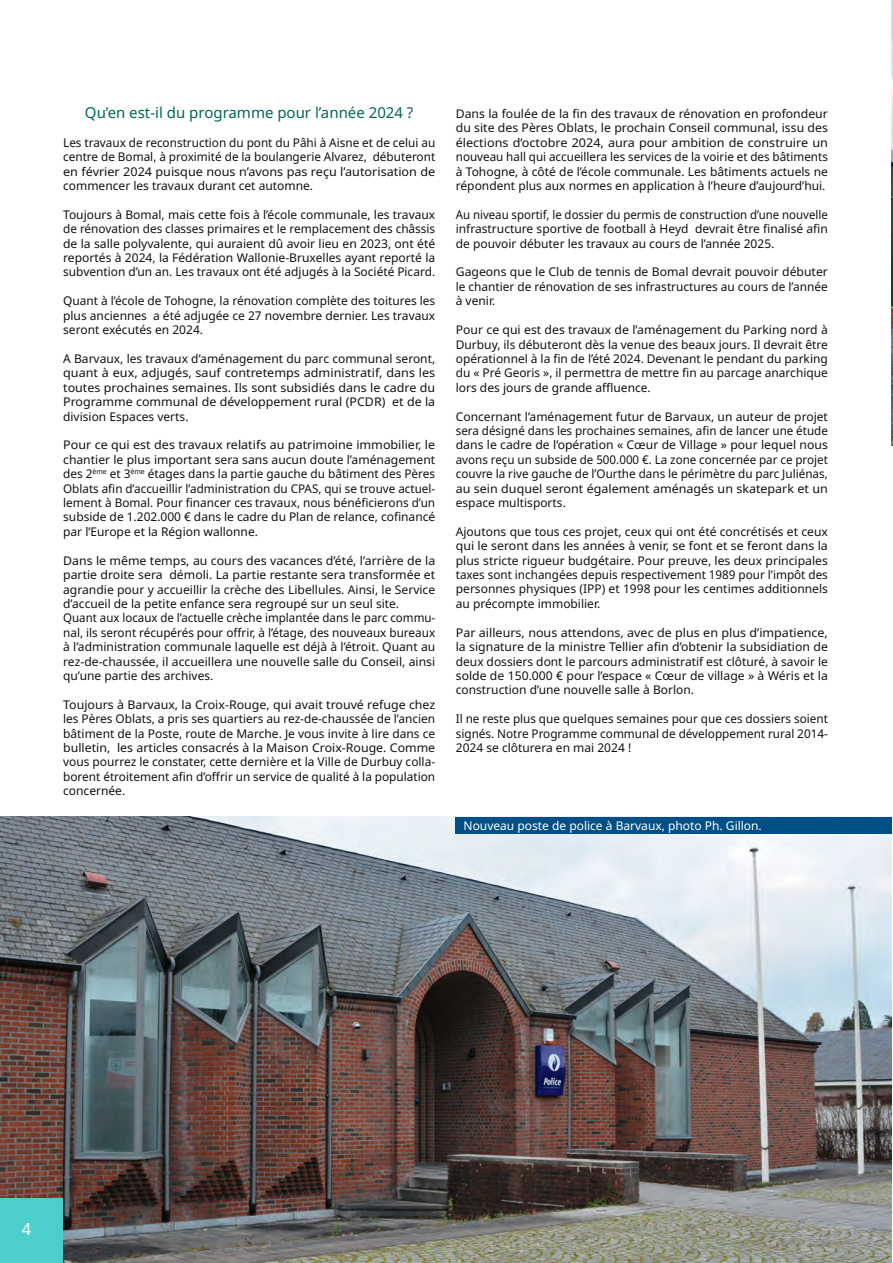
<style>
.page{position:relative;width:893px;height:1263px;background:#fff}
.page>*{position:absolute;margin:0;border:0;box-sizing:border-box;transform-origin:0 0}
.t1{font:16.5px "Noto Sans";color:#fff}
.t2{font:15px "Noto Sans";color:#006754}
.t3{font:12px/14.4px "Noto Sans";color:#11110f;text-align:justify}
.t4{font:12px/14.4px "Noto Sans";color:#11110f;text-align:justify;scale:1.04 1}
.t5{font:12px/14.4px "Noto Sans";color:#11110f;text-align:justify;scale:.95 1}
.t6{font:12px "Noto Sans";color:#fff}
</style>
<div class="page">
<img style="left:0;top:816px;width:892px;height:446px">
<div style="left:455px;top:816px;width:437px;height:17px;background:#005087"></div>
<img style="left:891px;top:1px;width:2px;height:444px">
<div style="left:0;top:1197px;width:63px;height:65px;background:#4dcdcb"></div>
<p class="t2" style="left:85px;top:104px;width:330px">Qu’en est-il du programme pour l’année 2024 ?</p>
<p class="t3" style="left:63px;top:135px;width:374px">Les travaux de reconstruction du pont du Pâhi à Aisne et de celui au centre de Bomal, à proximité de la boulangerie Alvarez, débuteront en février 2024 puisque nous n’avons pas reçu l’autorisation de commencer les travaux durant cet automne.</p>
<p class="t3" style="left:63px;top:207px;width:374px">Toujours à Bomal, mais cette fois à l’école communale, les travaux de rénovation des classes primaires et le remplacement des châssis de la salle polyvalente, qui auraient dû avoir lieu en 2023, ont été reportés à 2024, la Fédération Wallonie-Bruxelles ayant reporté la subvention d’un an. Les travaux ont été adjugés à la Société Picard.</p>
<p class="t3" style="left:63px;top:294px;width:374px">Quant à l’école de Tohogne, la rénovation complète des toitures les plus anciennes a été adjugée ce 27 novembre dernier. Les travaux seront exécutés en 2024.</p>
<p class="t3" style="left:63px;top:351px;width:374px">A Barvaux, les travaux d’aménagement du parc communal seront, quant à eux, adjugés, sauf contretemps administratif, dans les toutes prochaines semaines. Ils sont subsidiés dans le cadre du Programme communal de développement rural (PCDR) et de la division Espaces verts.</p>
<p class="t4" style="left:63px;top:438px;width:359px">Pour ce qui est des travaux relatifs au patrimoine immobilier, le chantier le plus important sera sans aucun doute l’aménagement des 2<sup>ème</sup> et 3<sup>ème</sup> étages dans la partie gauche du bâtiment des Pères Oblats afin d’accueillir l’administration du CPAS, qui se trouve actuel&shy;lement à Bomal. Pour financer ces travaux, nous bénéficierons d’un subside de 1.202.000 € dans le cadre du Plan de relance, cofinancé par l’Europe et la Région wallonne.</p>
<p class="t3" style="left:63px;top:553px;width:374px;text-align:left">Dans le même temps, au cours des vacances d’été, l’arrière de la partie droite sera démoli. La partie restante sera transformée et agrandie pour y accueillir la crèche des Libellules. Ainsi, le Service d’accueil de la petite enfance sera regroupé sur un seul site.<br>Quant aux locaux de l’actuelle crèche implantée dans le parc commu&shy;nal, ils seront récupérés pour offrir, à l’étage, des nouveaux bureaux à l’administration communale laquelle est déjà à l’étroit. Quant au rez-de-chaussée, il accueillera une nouvelle salle du Conseil, ainsi qu’une partie des archives.</p>
<p class="t3" style="left:63px;top:697px;width:374px">Toujours à Barvaux, la Croix-Rouge, qui avait trouvé refuge chez les Pères Oblats, a pris ses quartiers au rez-de-chaussée de l’ancien bâtiment de la Poste, route de Marche. Je vous invite à lire dans ce bulletin, les articles consacrés à la Maison Croix-Rouge. Comme vous pourrez le constater, cette dernière et la Ville de Durbuy colla&shy;borent étroitement afin d’offrir un service de qualité à la population concernée.</p>
<p class="t3" style="left:456px;top:107px;width:374px">Dans la foulée de la fin des travaux de rénovation en profondeur du site des Pères Oblats, le prochain Conseil communal, issu des élections d’octobre 2024, aura pour ambition de construire un nouveau hall qui accueillera les services de la voirie et des bâtiments à Tohogne, à côté de l’école communale. Les bâtiments actuels ne répondent plus aux normes en application à l’heure d’aujourd’hui.</p>
<p class="t5" style="left:456px;top:207px;width:393px">Au niveau sportif, le dossier du permis de construction d’une nouvelle infrastructure sportive de football à Heyd devrait être finalisé afin de pouvoir débuter les travaux au cours de l’année 2025.</p>
<p class="t3" style="left:456px;top:265px;width:374px">Gageons que le Club de tennis de Bomal devrait pouvoir débuter le chantier de rénovation de ses infrastructures au cours de l’année à venir.</p>
<p class="t3" style="left:456px;top:323px;width:374px">Pour ce qui est des travaux de l’aménagement du Parking nord à Durbuy, ils débuteront dès la venue des beaux jours. Il devrait être opérationnel à la fin de l’été 2024. Devenant le pendant du parking du « Pré Georis », il permettra de mettre fin au parcage anarchique lors des jours de grande affluence.</p>
<p class="t3" style="left:456px;top:409px;width:374px">Concernant l’aménagement futur de Barvaux, un auteur de projet sera désigné dans les prochaines semaines, afin de lancer une étude dans le cadre de l’opération « Cœur de Village » pour lequel nous avons reçu un subside de 500.000 €. La zone concernée par ce projet couvre la rive gauche de l’Ourthe dans le périmètre du parc Juliénas, au sein duquel seront également aménagés un skatepark et un espace multisports.</p>
<p class="t3" style="left:456px;top:524px;width:374px">Ajoutons que tous ces projet, ceux qui ont été concrétisés et ceux qui le seront dans les années à venir, se font et se feront dans la plus stricte rigueur budgétaire. Pour preuve, les deux principales taxes sont inchangées depuis respectivement 1989 pour l’impôt des personnes physiques (IPP) et 1998 pour les centimes additionnels au précompte immobilier.</p>
<p class="t4" style="left:456px;top:625px;width:359px">Par ailleurs, nous attendons, avec de plus en plus d’impatience, la signature de la ministre Tellier afin d’obtenir la subsidiation de deux dossiers dont le parcours administratif est clôturé, à savoir le solde de 150.000 € pour l’espace « Cœur de village » à Wéris et la construction d’une nouvelle salle à Borlon.</p>
<p class="t3" style="left:456px;top:711px;width:374px">Il ne reste plus que quelques semaines pour que ces dossiers soient signés. Notre Programme communal de développement rural 2014- 2024 se clôturera en mai 2024 !</p>
<p class="t6" style="left:463px;top:818px;width:300px">Nouveau poste de police à Barvaux, photo Ph. Gillon.</p>
<h1 class="t1" style="left:22px;top:1218px;width:11px">4</h1>
</div>
